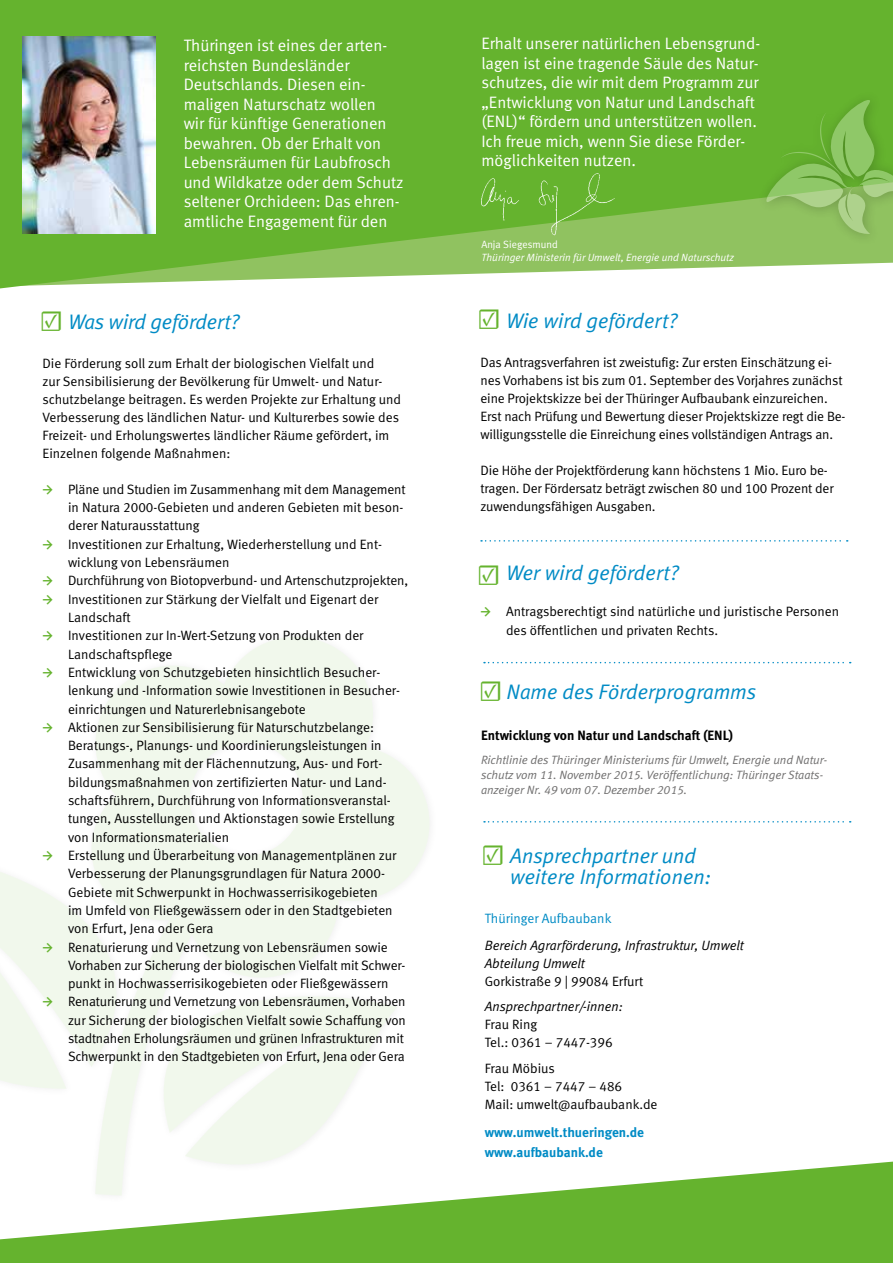
<style>
.page{position:relative;width:893px;height:1263px;background:#fff}
.page>*{position:absolute;margin:0;border:0;box-sizing:border-box;transform-origin:0 0}
.t1{font:28.5px "Minion Pro";color:#65b32e}
.t2{font:italic 21px/21px "Meta Plus Normal";color:#008bc5}
.t3{font:16.5px/19.5px "Meta Normal LF";color:#fff}
.t4{font:13.5px/18.3px "Meta Normal LF";letter-spacing:-.005em;color:#000}
.t5{font:italic 13.5px/18px "Meta Normal LF";color:#000}
.t6{font:13.5px/19.5px "Meta Bold LF";color:#008bc5}
.t7{font:13.5px "Meta Bold LF";color:#000}
.t8{font:italic 13.5px "Meta Plus Normal";color:#000}
.t9{font:13.5px "Meta Normal LF";color:#008bc5}
.t10{font:italic 12px/15px "Meta Normal LF";color:#706f6f}
.t11{font:italic 10.5px "Meta Plus Normal";color:#fff}
.t12{font:10.5px "Meta Plus Normal";color:#fff}
.s1{font-family:"Bundes Sans";font-weight:700;color:#65b32e}
</style>
<div class="page">
<svg style="left:0;top:872px;width:81px;height:217px;fill:#f1f8ec"></svg>
<svg style="left:81px;top:637px;width:349px;height:524px"></svg>
<svg style="left:0;top:0;width:893px;height:289px;background:#74b941"></svg>
<svg style="left:481px;top:540px;width:367px;height:2px"></svg>
<svg style="left:484px;top:821px;width:367px;height:1px"></svg>
<img style="left:23px;top:36px;width:132px;height:198px">
<img style="left:481px;top:173px;width:134px;height:63px">
<svg style="left:484px;top:662px;width:367px;height:1px"></svg>
<div style="left:756px;top:90px;width:137px;height:157px;background:#000;opacity:.75"></div>
<svg style="left:765px;top:98px;width:128px;height:136px;background:#7dbb4e"></svg>
<svg style="left:0;top:1161px;width:893px;height:102px;fill:#65b32e"></svg>
<p class="t3" style="left:184px;top:35px;width:222px">Thüringen ist eines der arten&shy;reichsten Bundesländer<br>Deutschlands. Diesen ein&shy;maligen Naturschatz wollen<br>wir für künftige Generationen bewahren. Ob der Erhalt von<br>Lebensräumen für Laubfrosch und Wildkatze oder dem Schutz seltener Orchideen: Das ehren&shy;amtliche Engagement für den</p>
<p class="t3" style="left:481px;top:34px;width:280px">Erhalt unserer natürlichen Lebensgrund&shy;lagen ist eine tragende Säule des Natur&shy;schutzes, die wir mit dem Programm zur „Entwicklung von Natur und Landschaft (ENL)“ fördern und unterstützen wollen.<br>Ich freue mich, wenn Sie diese Förder&shy;möglichkeiten nutzen.</p>
<h1 class="t1" style="left:39px;top:302px;width:26px">☑</h1>
<h2 class="t2" style="left:68px;top:310px;width:172px">Was wird gefördert?</h2>
<p class="t4" style="left:43px;top:354px;width:360px">Die Förderung soll zum Erhalt der biologischen Vielfalt und<br>zur Sensibilisierung der Bevölkerung für Umwelt- und Natur&shy;schutzbelange beitragen. Es werden Projekte zur Erhaltung und Verbesserung des ländlichen Natur- und Kulturerbes sowie des Freizeit- und Erholungswertes ländlicher Räume gefördert, im Einzelnen folgende Maßnahmen:</p>
<p class="t4" style="left:68px;top:480px;width:339px;text-indent:-26px"><span class="s1">→</span> Pläne und Studien im Zusammenhang mit dem Management in Natura 2000-Gebieten und anderen Gebieten mit beson&shy;derer Naturausstattung</p>
<p class="t4" style="left:68px;top:535px;width:314px;text-indent:-26px"><span class="s1">→</span> Investitionen zur Erhaltung, Wiederherstellung und Ent&shy;wicklung von Lebensräumen</p>
<p class="t4" style="left:43px;top:571px;width:367px"><span class="s1">→</span> Durchführung von Biotopverbund- und Artenschutzprojekten,</p>
<p class="t4" style="left:68px;top:590px;width:312px;text-indent:-26px"><span class="s1">→</span> Investitionen zur Stärkung der Vielfalt und Eigenart der<br>Landschaft</p>
<p class="t4" style="left:68px;top:626px;width:297px;text-indent:-26px"><span class="s1">→</span> Investitionen zur In-Wert-Setzung von Produkten der<br>Landschaftspflege</p>
<p class="t4" style="left:68px;top:663px;width:333px;text-indent:-26px"><span class="s1">→</span> Entwicklung von Schutzgebieten hinsichtlich Besucher&shy;lenkung und -Information sowie Investitionen in Besucher&shy;einrichtungen und Naturerlebnisangebote</p>
<p class="t4" style="left:68px;top:718px;width:328px;text-indent:-26px"><span class="s1">→</span> Aktionen zur Sensibilisierung für Naturschutzbelange:<br>Beratungs-, Planungs- und Koordinierungsleistungen in Zusammenhang mit der Flächennutzung, Aus- und Fort&shy;bildungsmaßnahmen von zertifizierten Natur- und Land&shy;schaftsführern, Durchführung von Informationsveranstal&shy;tungen, Ausstellungen und Aktionstagen sowie Erstellung von Informationsmaterialien</p>
<p class="t4" style="left:68px;top:846px;width:330px;text-indent:-26px"><span class="s1">→</span> Erstellung und Überarbeitung von Managementplänen zur Verbesserung der Planungsgrundlagen für Natura 2000- Gebiete mit Schwerpunkt in Hochwasserrisikogebieten<br>im Umfeld von Fließgewässern oder in den Stadtgebieten von Erfurt, Jena oder Gera</p>
<p class="t4" style="left:68px;top:937px;width:337px;text-indent:-26px"><span class="s1">→</span> Renaturierung und Vernetzung von Lebensräumen sowie<br>Vorhaben zur Sicherung der biologischen Vielfalt mit Schwer&shy;punkt in Hochwasserrisikogebieten oder Fließgewässern</p>
<p class="t4" style="left:68px;top:992px;width:339px;text-align:justify;text-indent:-26px"><span class="s1">→</span> Renaturierung und Vernetzung von Lebensräumen, Vorhaben zur Sicherung der biologischen Vielfalt sowie Schaffung von stadtnahen Erholungsräumen und grünen Infrastrukturen mit Schwerpunkt in den Stadtgebieten von Erfurt, Jena oder Gera</p>
<p class="t12" style="left:481px;top:238px;width:78px">Anja Siegesmund</p>
<p class="t11" style="left:481px;top:251px;width:254px">Thüringer Ministerin für Umwelt, Energie und Naturschutz</p>
<h1 class="t1" style="left:477px;top:300px;width:26px">☑</h1>
<h2 class="t2" style="left:506px;top:310px;width:172px">Wie wird gefördert?</h2>
<p class="t4" style="left:480px;top:353px;width:366px">Das Antragsverfahren ist zweistufig: Zur ersten Einschätzung ei&shy;nes Vorhabens ist bis zum 01. September des Vorjahres zunächst eine Projektskizze bei der Thüringer Aufbaubank einzureichen.<br>Erst nach Prüfung und Bewertung dieser Projektskizze regt die Be&shy;willigungsstelle die Einreichung eines vollständigen Antrags an.</p>
<p class="t4" style="left:480px;top:461px;width:355px">Die Höhe der Projektförderung kann höchstens 1 Mio. Euro be&shy;tragen. Der Fördersatz beträgt zwischen 80 und 100 Prozent der zuwendungsfähigen Ausgaben.</p>
<h2 class="t2" style="left:506px;top:562px;width:173px">Wer wird gefördert?</h2>
<p class="t4" style="left:506px;top:602px;width:335px;text-indent:-26px"><span class="s1">→</span> Antragsberechtigt sind natürliche und juristische Personen des öffentlichen und privaten Rechts.</p>
<h1 class="t1" style="left:477px;top:555px;width:26px">☑</h1>
<h1 class="t1" style="left:479px;top:672px;width:26px">☑</h1>
<h2 class="t2" style="left:507px;top:681px;width:251px">Name des Förderprogramms</h2>
<p class="t7" style="left:481px;top:727px;width:254px">Entwicklung von Natur und Landschaft (ENL)</p>
<p class="t10" style="left:481px;top:752px;width:348px">Richtlinie des Thüringer Ministeriums für Umwelt, Energie und Natur&shy;schutz vom 11. November 2015. Veröffentlichung: Thüringer Staats&shy;anzeiger Nr. 49 vom 07. Dezember 2015.</p>
<h1 class="t1" style="left:481px;top:836px;width:26px">☑</h1>
<h2 class="t2" style="left:510px;top:845px;width:203px">Ansprechpartner und weitere Informationen:</h2>
<p class="t9" style="left:485px;top:911px;width:128px">Thüringer Aufbaubank</p>
<p class="t5" style="left:485px;top:936px;width:261px">Bereich Agrarförderung, Infrastruktur, Umwelt<br>Abteilung Umwelt</p>
<p class="t4" style="left:485px;top:972px;width:160px">Gorkistraße 9 | 99084 Erfurt</p>
<p class="t8" style="left:485px;top:999px;width:140px">Ansprechpartner/-innen:</p>
<p class="t4" style="left:485px;top:1015px;width:129px">Frau Ring<br>Tel.: 0361 – 7447-396</p>
<p class="t4" style="left:485px;top:1059px;width:174px">Frau Möbius<br>Tel: 0361 – 7447 – 486<br>Mail: umwelt@aufbaubank.de</p>
<p class="t6" style="left:485px;top:1122px;width:161px">www.umwelt.thueringen.de www.aufbaubank.de</p>
</div>
